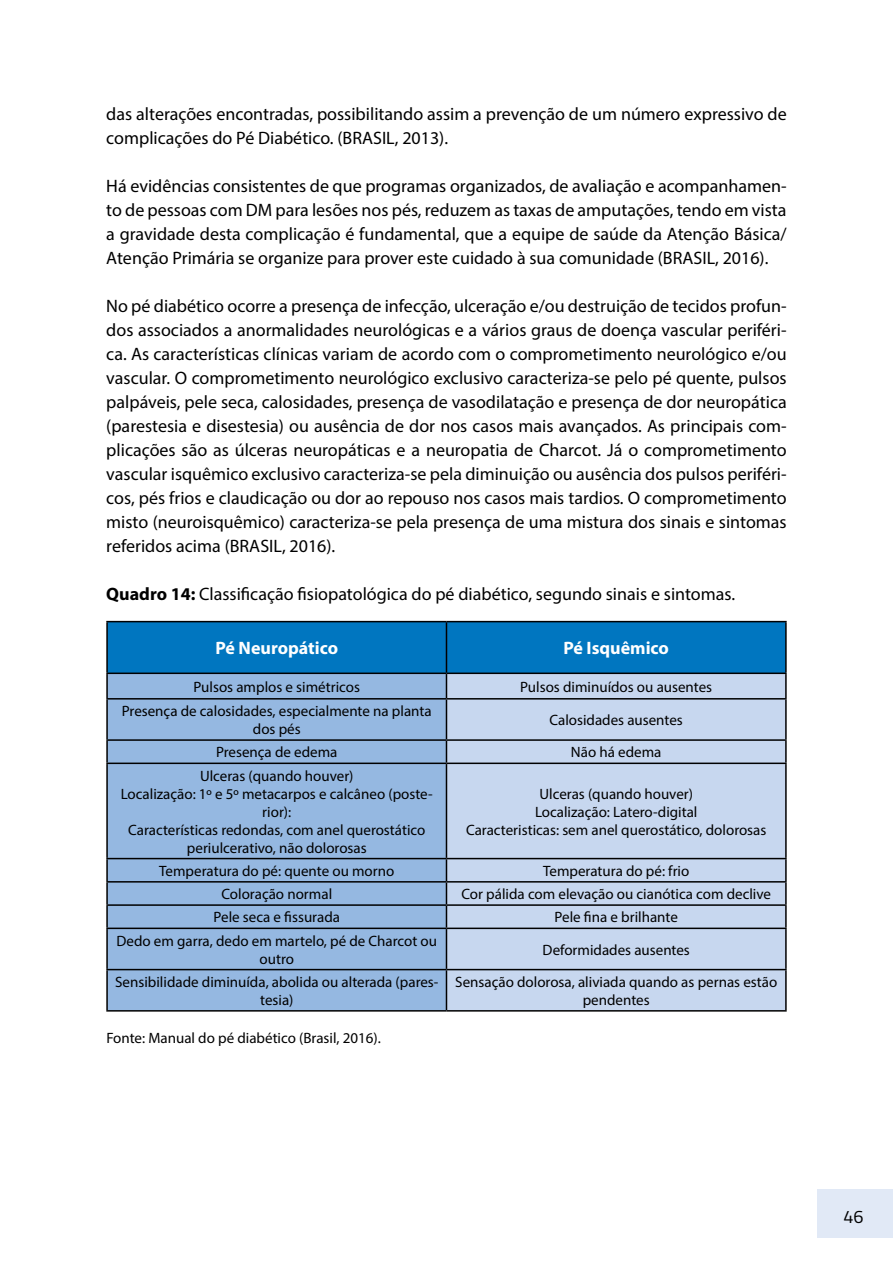
<style>
.page{position:relative;width:893px;height:1263px;background:#fff}
.page>*{position:absolute;margin:0;border:0;box-sizing:border-box;transform-origin:0 0}
.t1{font:18px/24px "Myriad Pro";color:#000;text-align:justify}
.t2{font:700 18px "Myriad Pro";color:#fff}
.t3{font:18px "Cairo";color:#000}
.t4{font:15px/18px "Myriad Pro";color:#000;text-align:center}
.s1{font-weight:700}
</style>
<div class="page">
<div style="left:818px;top:1188px;width:75px;height:49px;background:#e1e9f6"></div>
<div style="left:108px;top:699px;width:338px;height:311px;background:#95b8e1"></div>
<div style="left:447px;top:699px;width:338px;height:311px;background:#c7d7ef"></div>
<hr style="left:106px;top:621px;width:340px;height:1px;background:#000">
<hr style="left:106px;top:622px;width:2px;height:50px;background:#000">
<hr style="left:446px;top:621px;width:341px;height:1px;background:#000">
<hr style="left:785px;top:622px;width:2px;height:50px;background:#000">
<hr style="left:106px;top:672px;width:340px;height:2px;background:#000">
<hr style="left:106px;top:674px;width:2px;height:24px;background:#000">
<hr style="left:446px;top:672px;width:341px;height:2px;background:#000">
<svg style="left:107px;top:622px;width:679px;height:76px;background:#368cc7"></svg>
<hr style="left:785px;top:674px;width:2px;height:24px;background:#000">
<hr style="left:106px;top:698px;width:340px;height:1px;background:#000">
<hr style="left:106px;top:699px;width:2px;height:40px;background:#000">
<hr style="left:446px;top:698px;width:341px;height:1px;background:#000">
<hr style="left:446px;top:699px;width:1px;height:40px;background:#000">
<hr style="left:785px;top:699px;width:2px;height:40px;background:#000">
<hr style="left:106px;top:739px;width:340px;height:2px;background:#000">
<hr style="left:106px;top:741px;width:2px;height:21px;background:#000">
<hr style="left:446px;top:739px;width:341px;height:2px;background:#000">
<svg style="left:446px;top:741px;width:1px;height:21px"></svg>
<hr style="left:785px;top:741px;width:2px;height:21px;background:#000">
<hr style="left:106px;top:762px;width:340px;height:2px;background:#000">
<hr style="left:106px;top:764px;width:2px;height:94px;background:#000">
<hr style="left:446px;top:762px;width:341px;height:2px;background:#000">
<hr style="left:446px;top:764px;width:1px;height:94px;background:#000">
<hr style="left:785px;top:764px;width:2px;height:94px;background:#000">
<hr style="left:106px;top:858px;width:340px;height:1px;background:#000">
<hr style="left:106px;top:859px;width:2px;height:22px;background:#000">
<hr style="left:446px;top:858px;width:341px;height:1px;background:#000">
<hr style="left:785px;top:859px;width:2px;height:22px;background:#000">
<hr style="left:106px;top:881px;width:340px;height:1px;background:#000">
<hr style="left:106px;top:882px;width:2px;height:22px;background:#000">
<hr style="left:446px;top:881px;width:341px;height:1px;background:#000">
<hr style="left:785px;top:882px;width:2px;height:22px;background:#000">
<hr style="left:106px;top:904px;width:340px;height:2px;background:#000">
<hr style="left:106px;top:906px;width:2px;height:21px;background:#000">
<hr style="left:446px;top:904px;width:341px;height:2px;background:#000">
<svg style="left:446px;top:859px;width:1px;height:68px"></svg>
<hr style="left:785px;top:906px;width:2px;height:21px;background:#000">
<hr style="left:106px;top:927px;width:340px;height:2px;background:#000">
<hr style="left:106px;top:929px;width:2px;height:40px;background:#000">
<hr style="left:446px;top:927px;width:341px;height:2px;background:#000">
<hr style="left:446px;top:929px;width:1px;height:40px;background:#000">
<hr style="left:785px;top:929px;width:2px;height:40px;background:#000">
<hr style="left:106px;top:969px;width:340px;height:1px;background:#000">
<hr style="left:106px;top:970px;width:2px;height:40px;background:#000">
<hr style="left:446px;top:969px;width:341px;height:1px;background:#000">
<hr style="left:446px;top:970px;width:1px;height:40px;background:#000">
<hr style="left:785px;top:970px;width:2px;height:40px;background:#000">
<hr style="left:106px;top:1010px;width:340px;height:1px;background:#000">
<hr style="left:446px;top:1010px;width:341px;height:1px;background:#000">
<p class="t1" style="left:106px;top:101px;width:682px">das alterações encontradas, possibilitando assim a prevenção de um número expressivo de complicações do Pé Diabético. (BRASIL, 2013).</p>
<p class="t1" style="left:106px;top:173px;width:682px">Há evidências consistentes de que programas organizados, de avaliação e acompanhamen&shy;to de pessoas com DM para lesões nos pés, reduzem as taxas de amputações, tendo em vista a gravidade desta complicação é fundamental, que a equipe de saúde da Atenção Básica/ Atenção Primária se organize para prover este cuidado à sua comunidade (BRASIL, 2016).</p>
<p class="t1" style="left:106px;top:293px;width:682px">No pé diabético ocorre a presença de infecção, ulceração e/ou destruição de tecidos profun&shy;dos associados a anormalidades neurológicas e a vários graus de doença vascular periféri&shy;ca. As características clínicas variam de acordo com o comprometimento neurológico e/ou vascular. O comprometimento neurológico exclusivo caracteriza-se pelo pé quente, pulsos palpáveis, pele seca, calosidades, presença de vasodilatação e presença de dor neuropática (parestesia e disestesia) ou ausência de dor nos casos mais avançados. As principais com&shy;plicações são as úlceras neuropáticas e a neuropatia de Charcot. Já o comprometimento vascular isquêmico exclusivo caracteriza-se pela diminuição ou ausência dos pulsos periféri&shy;cos, pés frios e claudicação ou dor ao repouso nos casos mais tardios. O comprometimento misto (neuroisquêmico) caracteriza-se pela presença de uma mistura dos sinais e sintomas referidos acima (BRASIL, 2016).</p>
<p class="t1" style="left:106px;top:581px;width:630px"><span class="s1">Quadro 14:</span> Classificação fisiopatológica do pé diabético, segundo sinais e sintomas.</p>
<p class="t2" style="left:215px;top:636px;width:124px">Pé Neuropático</p>
<p class="t2" style="left:563px;top:636px;width:107px">Pé Isquêmico</p>
<p class="t4" style="left:194px;top:677px;width:168px">Pulsos amplos e simétricos</p>
<p class="t4" style="left:520px;top:677px;width:193px">Pulsos diminuídos ou ausentes</p>
<p class="t4" style="left:122px;top:702px;width:311px">Presença de calosidades, especialmente na planta dos pés</p>
<p class="t4" style="left:549px;top:711px;width:135px">Calosidades ausentes</p>
<p class="t4" style="left:216px;top:743px;width:123px">Presença de edema</p>
<p class="t4" style="left:571px;top:743px;width:92px">Não há edema</p>
<p class="t4" style="left:121px;top:766px;width:314px">Ulceras (quando houver)<br>Localização: 1º e 5º metacarpos e calcâneo (poste&shy;rior):<br>Características redondas, com anel querostático periulcerativo, não dolorosas</p>
<p class="t4" style="left:466px;top:784px;width:302px">Ulceras (quando houver)<br>Localização: Latero-digital<br>Caracteristicas: sem anel querostático, dolorosas</p>
<p class="t4" style="left:159px;top:861px;width:237px">Temperatura do pé: quente ou morno</p>
<p class="t4" style="left:543px;top:861px;width:148px">Temperatura do pé: frio</p>
<p class="t4" style="left:221px;top:885px;width:112px">Coloração normal</p>
<p class="t4" style="left:461px;top:885px;width:311px">Cor pálida com elevação ou cianótica com declive</p>
<p class="t4" style="left:214px;top:908px;width:128px">Pele seca e fissurada</p>
<p class="t4" style="left:555px;top:908px;width:125px">Pele fina e brilhante</p>
<p class="t4" style="left:116px;top:931px;width:322px">Dedo em garra, dedo em martelo, pé de Charcot ou outro</p>
<p class="t4" style="left:543px;top:940px;width:149px">Deformidades ausentes</p>
<p class="t4" style="left:115px;top:972px;width:325px">Sensibilidade diminuída, abolida ou alterada (pares&shy;tesia)</p>
<p class="t4" style="left:455px;top:972px;width:323px">Sensação dolorosa, aliviada quando as pernas estão pendentes</p>
<p class="t4" style="left:106px;top:1029px;width:276px">Fonte: Manual do pé diabético (Brasil, 2016).</p>
<p class="t3" style="left:843px;top:1201px;width:22px">46</p>
</div>
